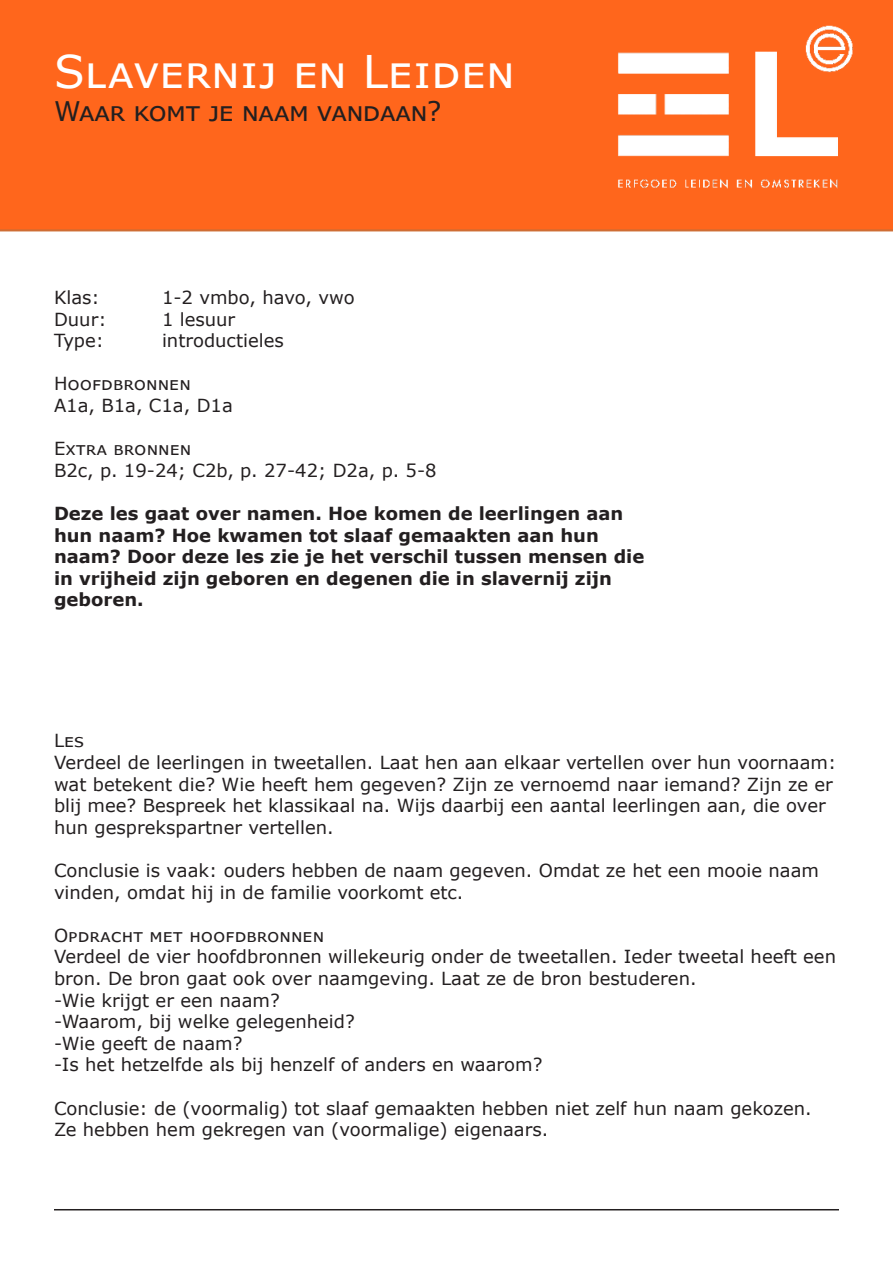
<style>
.page{position:relative;width:893px;height:1263px;background:#fff}
.page>*{position:absolute;margin:0;border:0;box-sizing:border-box;transform-origin:0 0}
.t1{font:45px "Verdana";color:#fff}
.t2{font:27px "Verdana";letter-spacing:-.03em;color:#231f20}
.t3{font:18px/21.6px "Verdana";color:#231f20}
.t4{font:700 18px/21.6px "Verdana";color:#231f20}
</style>
<div class="page">
<div style="left:0;top:0;width:893px;height:231px;background:#ff661c"></div>
<img style="left:579px;top:5px;width:305px;height:227px">
<hr style="left:54px;top:1209px;width:785px;height:1px;background:#231f20">
<p class="t1" style="left:54px;top:41px;width:463px">Slavernij en Leiden</p>
<p class="t2" style="left:54px;top:92px;width:389px">Waar komt je naam vandaan?</p>
<p class="t3" style="left:54px;top:286px;width:47px">Klas:</p>
<p class="t3" style="left:162px;top:286px;width:194px">1-2 vmbo, havo, vwo</p>
<p class="t3" style="left:54px;top:308px;width:54px">Duur:</p>
<p class="t3" style="left:162px;top:308px;width:75px">1 lesuur</p>
<p class="t3" style="left:54px;top:330px;width:52px">Type:</p>
<p class="t3" style="left:162px;top:330px;width:123px">introductieles</p>
<p class="t3" style="left:54px;top:373px;width:138px">Hoofdbronnen</p>
<p class="t3" style="left:54px;top:394px;width:180px">A1a, B1a, C1a, D1a</p>
<p class="t3" style="left:54px;top:438px;width:139px">Extra bronnen</p>
<p class="t3" style="left:54px;top:459px;width:384px">B2c, p. 19-24; C2b, p. 27-42; D2a, p. 5-8</p>
<p class="t4" style="left:54px;top:502px;width:592px">Deze les gaat over namen. Hoe komen de leerlingen aan hun naam? Hoe kwamen tot slaaf gemaakten aan hun naam? Door deze les zie je het verschil tussen mensen die in vrijheid zijn geboren en degenen die in slavernij zijn geboren.</p>
<p class="t3" style="left:54px;top:730px;width:32px">Les</p>
<p class="t3" style="left:54px;top:751px;width:784px">Verdeel de leerlingen in tweetallen. Laat hen aan elkaar vertellen over hun voornaam: wat betekent die? Wie heeft hem gegeven? Zijn ze vernoemd naar iemand? Zijn ze er blij mee? Bespreek het klassikaal na. Wijs daarbij een aantal leerlingen aan, die over hun gesprekspartner vertellen.</p>
<p class="t3" style="left:54px;top:859px;width:766px">Conclusie is vaak: ouders hebben de naam gegeven. Omdat ze het een mooie naam vinden, omdat hij in de familie voorkomt etc.</p>
<p class="t3" style="left:54px;top:924px;width:272px">Opdracht met hoofdbronnen</p>
<p class="t3" style="left:54px;top:946px;width:784px">Verdeel de vier hoofdbronnen willekeurig onder de tweetallen. Ieder tweetal heeft een bron. De bron gaat ook over naamgeving. Laat ze de bron bestuderen.</p>
<p class="t3" style="left:54px;top:989px;width:227px">-Wie krijgt er een naam?</p>
<p class="t3" style="left:54px;top:1010px;width:302px">-Waarom, bij welke gelegenheid?</p>
<p class="t3" style="left:54px;top:1032px;width:190px">-Wie geeft de naam?</p>
<p class="t3" style="left:54px;top:1054px;width:490px">-Is het hetzelfde als bij henzelf of anders en waarom?</p>
<p class="t3" style="left:54px;top:1097px;width:759px">Conclusie: de (voormalig) tot slaaf gemaakten hebben niet zelf hun naam gekozen.<br>Ze hebben hem gekregen van (voormalige) eigenaars.</p>
</div>
